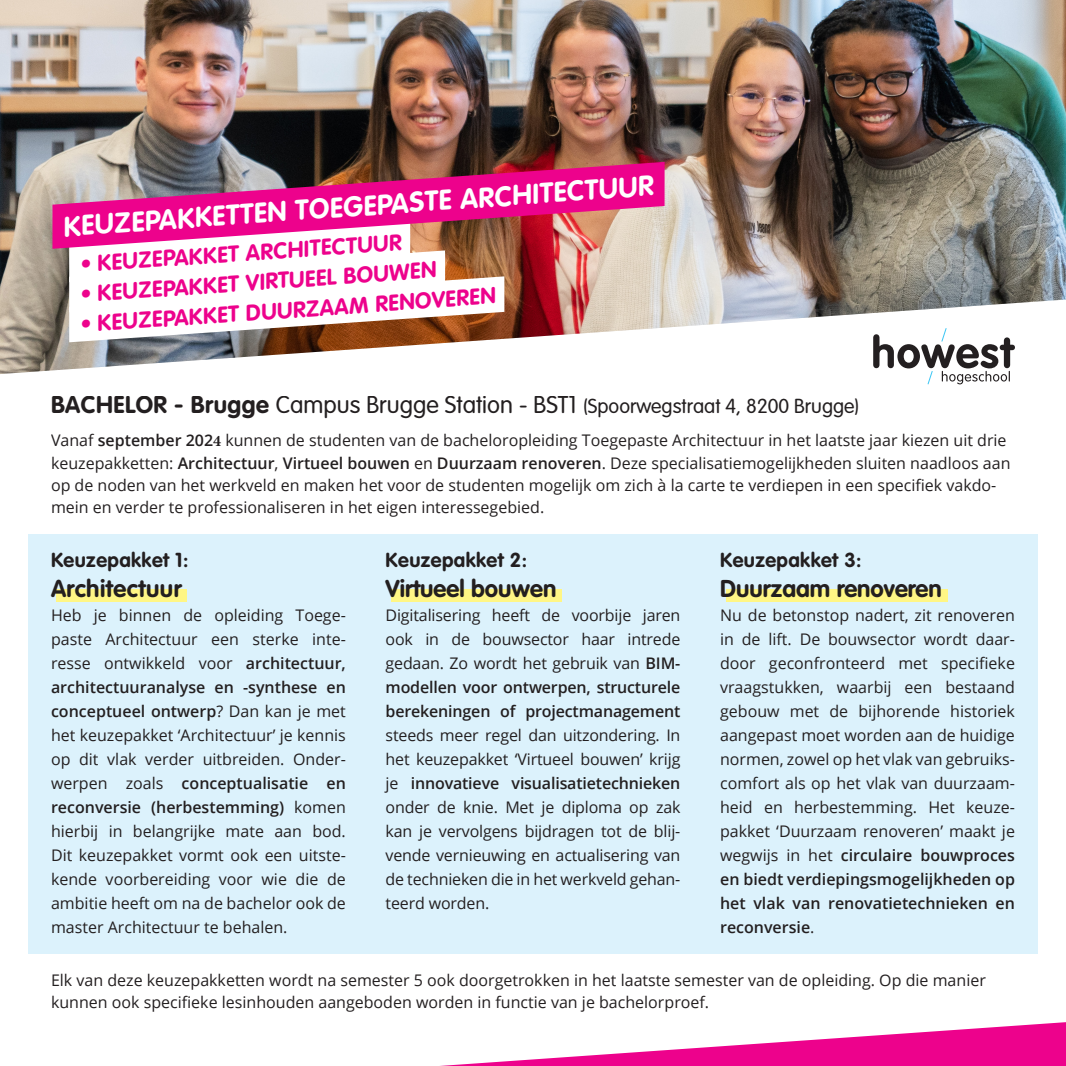
<style>
.page{position:relative;width:1066px;height:1066px;background:#fff}
.page>*{position:absolute;margin:0;border:0;box-sizing:border-box;transform-origin:0 0}
.t1{font:700 28px "VAG Rounded Std";color:#fff}
.t2{font:700 24px "VAG Rounded Std";color:#231f20}
.t3{font:700 24px "VAG Rounded Std";letter-spacing:.02em;color:#231f20}
.t4{font:700 22.6px "VAG Rounded Std";color:#ed028c}
.t5{font:300 20px "VAG Rounded Std";color:#231f20}
.t6{font:700 20px "VAG Rounded Std";letter-spacing:.02em;color:#231f20}
.t7{font:16px/24px "Open Sans";color:#231f20;text-align:justify}
.s1{font-weight:700;font-size:24px}
.s2{font-size:24px}
.s3{font-weight:600}
.s4{font-family:"Minion Pro";font-weight:700}
</style>
<div class="page">
<img style="left:0;top:0;width:1066px;height:374px">
<svg style="left:440px;top:1022px;width:626px;height:44px"></svg>
<div style="left:28px;top:534px;width:1009px;height:420px;background:#dcf2fc"></div>
<div style="left:57px;top:589px;width:130px;height:13px;background:#fff685"></div>
<div style="left:391px;top:589px;width:171px;height:13px;background:#fff685"></div>
<div style="left:726px;top:589px;width:221px;height:13px;background:#fff685"></div>
<svg style="left:873px;top:328px;width:142px;height:56px"></svg>
<svg style="left:34px;top:274px;width:506px;height:88px"></svg>
<img style="left:9px;top:137px;width:699px;height:137px">
<h1 class="t1" style="left:62px;top:210px;width:593px;rotate:-4deg">KEUZEPAKKETTEN TOEGEPASTE ARCHITECTUUR</h1>
<h3 class="t4" style="left:79px;top:251px;width:323px;rotate:-4deg">• KEUZEPAKKET ARCHITECTUUR</h3>
<h3 class="t4" style="left:79px;top:281px;width:358px;rotate:-4deg">• KEUZEPAKKET VIRTUEEL BOUWEN</h3>
<h3 class="t4" style="left:79px;top:311px;width:418px;rotate:-4deg">• KEUZEPAKKET DUURZAAM RENOVEREN</h3>
<p class="t5" style="left:51px;top:395px;width:810px"><span class="s1">BACHELOR - Brugge</span> <span class="s2">Campus Brugge Station - BST1</span> (Spoorwegstraat 4, 8200 Brugge)</p>
<p class="t7" style="left:51px;top:429px;width:961px;line-height:22.2px;text-align:left">Vanaf <span class="s3">september 202</span><span class="s4">4</span> kunnen de studenten van de bacheloropleiding Toegepaste Architectuur in het laatste jaar kiezen uit drie keuzepakketten: <span class="s3">Architectuur</span>, <span class="s3">Virtueel bouwen</span> en <span class="s3">Duurzaam renoveren</span>. Deze specialisatiemogelijkheden sluiten naadloos aan op de noden van het werkveld en maken het voor de studenten mogelijk om zich à la carte te verdiepen in een specifiek vakdo&shy;mein en verder te professionaliseren in het eigen interessegebied.</p>
<p class="t6" style="left:51px;top:548px;width:139px">Keuzepakket 1:</p>
<h2 class="t3" style="left:51px;top:574px;width:132px">Architectuur</h2>
<p class="t7" style="left:51px;top:602px;width:296px">Heb je binnen de opleiding Toege&shy;paste Architectuur een sterke inte&shy;resse ontwikkeld voor <span class="s3">architectuur, architectuuranalyse en -synthese en conceptueel ontwerp</span>? Dan kan je met het keuzepakket ‘Architectuur’ je kennis op dit vlak verder uitbreiden. Onder&shy;werpen zoals <span class="s3">conceptualisatie en reconversie (herbestemming)</span> komen hierbij in belangrijke mate aan bod.<br>Dit keuzepakket vormt ook een uitste&shy;kende voorbereiding voor wie die de ambitie heeft om na de bachelor ook de master Architectuur te behalen.</p>
<p class="t6" style="left:386px;top:548px;width:143px">Keuzepakket 2:</p>
<h2 class="t2" style="left:386px;top:574px;width:172px">Virtueel bouwen</h2>
<p class="t7" style="left:386px;top:602px;width:296px">Digitalisering heeft de voorbije jaren ook in de bouwsector haar intrede gedaan. Zo wordt het gebruik van <span class="s3">BIM&shy;modellen voor ontwerpen, structurele berekeningen of projectmanagement</span></p>
<p class="t7" style="left:386px;top:722px;width:296px">steeds meer regel dan uitzondering. In het keuzepakket ‘Virtueel bouwen’ krijg je <span class="s3">innovatieve visualisatietechnieken </span>onder de knie. Met je diploma op zak kan je vervolgens bijdragen tot de blij&shy;vende vernieuwing en actualisering van de technieken die in het werkveld gehan&shy;teerd worden.</p>
<p class="t6" style="left:720px;top:548px;width:143px">Keuzepakket 3:</p>
<h2 class="t2" style="left:720px;top:574px;width:223px">Duurzaam renoveren</h2>
<p class="t7" style="left:720px;top:602px;width:296px">Nu de betonstop nadert, zit renoveren in de lift. De bouwsector wordt daar&shy;door geconfronteerd met specifieke vraagstukken, waarbij een bestaand gebouw met de bijhorende historiek aangepast moet worden aan de huidige normen, zowel op het vlak van gebruiks&shy;comfort als op het vlak van duurzaam&shy;heid en herbestemming. Het keuze&shy;pakket ‘Duurzaam renoveren’ maakt je wegwijs in het <span class="s3">circulaire bouwproces en biedt verdiepingsmogelijkheden op het vlak van renovatietechnieken en reconversie</span>.</p>
<p class="t7" style="left:51px;top:969px;width:936px;line-height:22px">Elk van deze keuzepakketten wordt na semester 5 ook doorgetrokken in het laatste semester van de opleiding. Op die manier kunnen ook specifieke lesinhouden aangeboden worden in functie van je bachelorproef.</p>
</div>
